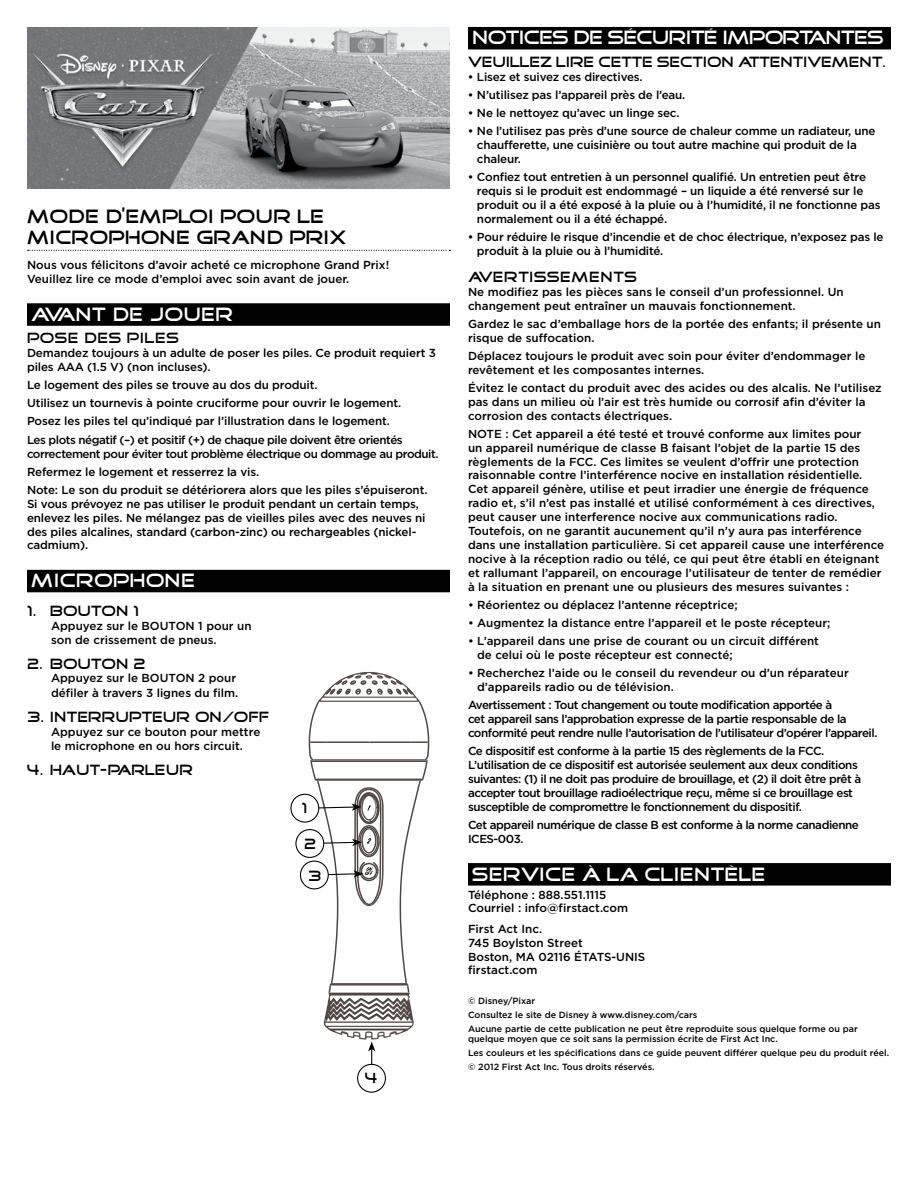
<style>
.page{position:relative;width:918px;height:1188px;background:#fff}
.page>*{position:absolute;margin:0;border:0;box-sizing:border-box;transform-origin:0 0}
.t1{font:19.5px "Good Times";letter-spacing:.01em;color:#fff}
.t2{font:19.5px/21px "Good Times";letter-spacing:.005em;color:#000}
.t3{font:15px/32.1px "Good Times";color:#000}
.t4{font:500 11.7px/14px "Gotham";letter-spacing:-.01em;color:#000}
.t5{font:500 11.7px/14px "Gotham";letter-spacing:-.04em;color:#000}
.t6{font:500 9px/13.8px "Gotham";color:#000}
</style>
<div class="page">
<svg style="left:28px;top:250px;width:422px;height:1px"></svg>
<div style="left:27px;top:303px;width:423px;height:23px;background:#000"></div>
<div style="left:27px;top:570px;width:423px;height:22px;background:#000"></div>
<div style="left:468px;top:27px;width:423px;height:22px;background:#000"></div>
<div style="left:468px;top:863px;width:423px;height:23px;background:#000"></div>
<img style="left:27px;top:27px;width:423px;height:162px">
<img style="left:324px;top:993px;width:85px;height:45px">
<img style="left:318px;top:672px;width:102px;height:29px">
<div style="left:290px;top:794px;width:29px;height:29px;border:1px solid #000;border-radius:50%"></div>
<div style="left:295px;top:829px;width:29px;height:29px;border:1px solid #000;border-radius:50%"></div>
<svg style="left:303px;top:701px;width:126px;height:292px"></svg>
<div style="left:300px;top:861px;width:28px;height:28px;background:#fff;border-radius:50%"></div>
<div style="left:300px;top:861px;width:29px;height:28px;border:1px solid #000;border-radius:50%"></div>
<hr style="left:371px;top:1049px;width:1px;height:37px;background:#000">
<svg style="left:368px;top:1041px;width:7px;height:10px"></svg>
<div style="left:358px;top:1064px;width:28px;height:28px;background:#fff;border-radius:50%"></div>
<div style="left:357px;top:1064px;width:29px;height:29px;border:1px solid #000;border-radius:50%"></div>
<h1 class="t2" style="left:27px;top:207px;width:321px">MODE D’EMPLOI POUR LE<br>MICROPHONE GRAND PRIX</h1>
<p class="t4" style="left:27px;top:258px;width:364px">Nous vous félicitons d’avoir acheté ce microphone Grand Prix!<br>Veuillez lire ce mode d’emploi avec soin avant de jouer.</p>
<h1 class="t1" style="left:31px;top:305px;width:43px">AVANT</h1>
<h1 class="t1" style="left:112px;top:305px;width:70px">DE JOUER</h1>
<p class="t3" style="left:27px;top:323px;width:14px">POSE</p>
<p class="t3" style="left:84px;top:323px;width:13px">DES</p>
<p class="t3" style="left:127px;top:323px;width:12px">PILES</p>
<p class="t4" style="left:27px;top:346px;width:410px">Demandez toujours à un adulte de poser les piles. Ce produit requiert 3 piles AAA (1.5 V) (non incluses).</p>
<p class="t4" style="left:27px;top:376px;width:377px;line-height:18.1px">Le logement des piles se trouve au dos du produit.<br>Utilisez un tournevis à pointe cruciforme pour ouvrir le logement.<br>Posez les piles tel qu’indiqué par l’illustration dans le logement.<br>Les plots négatif (–) et positif (+) de chaque pile doivent être orientés</p>
<p class="t4" style="left:27px;top:444px;width:413px;line-height:18.1px">correctement pour éviter tout problème électrique ou dommage au produit.<br>Refermez le logement et resserrez la vis.<br>Note: Le son du produit se détériorera alors que les piles s’épuiseront.</p>
<p class="t4" style="left:27px;top:497px;width:400px">Si vous prévoyez ne pas utiliser le produit pendant un certain temps, enlevez les piles. Ne mélangez pas de vieilles piles avec des neuves ni des piles alcalines, standard (carbon-zinc) ou rechargeables (nickel&shy;cadmium).</p>
<h1 class="t1" style="left:31px;top:571px;width:166px">MICROPHONE</h1>
<p class="t3" style="left:27px;top:596px;width:114px">1. BOUTON 1</p>
<p class="t4" style="left:51px;top:619px;width:202px">Appuyez sur le BOUTON 1 pour un son de crissement de pneus.</p>
<p class="t3" style="left:27px;top:648px;width:120px">2. BOUTON 2</p>
<p class="t4" style="left:51px;top:671px;width:189px;line-height:15px">Appuyez sur le BOUTON 2 pour défiler à travers 3 lignes du film.</p>
<p class="t3" style="left:27px;top:702px;width:244px">3. INTERRUPTEUR ON/OFF</p>
<p class="t4" style="left:51px;top:725px;width:211px">Appuyez sur ce bouton pour mettre le microphone en ou hors circuit.</p>
<p class="t3" style="left:27px;top:754px;width:168px">4. HAUT-PARLEUR</p>
<p class="t3" style="left:302px;top:792px;width:7px">1</p>
<p class="t3" style="left:304px;top:828px;width:19px">2<br>3</p>
<h1 class="t1" style="left:472px;top:29px;width:15px">NOTICES</h1>
<h1 class="t1" style="left:573px;top:29px;width:78px">DE SÉCURIT</h1>
<h1 class="t1" style="left:704px;top:29px;width:35px">É IMPORTANTES</h1>
<p class="t3" style="left:468px;top:46px;width:25px">VEUILLE</p>
<p class="t3" style="left:540px;top:46px;width:27px">Z LIRE</p>
<p class="t3" style="left:599px;top:46px;width:12px">CETTE</p>
<p class="t3" style="left:657px;top:46px;width:12px">SECTION</p>
<p class="t3" style="left:738px;top:46px;width:11px">ATTENTI</p>
<p class="t3" style="left:808px;top:46px;width:27px">VEMENT</p>
<p class="t4" style="left:882px;top:56px;width:5px">.</p>
<p class="t4" style="left:468px;top:69px;width:176px">• Lisez et suivez ces directives.</p>
<p class="t4" style="left:468px;top:88px;width:219px">• N’utilisez pas l’appareil près de l’eau.</p>
<p class="t4" style="left:468px;top:106px;width:213px">• Ne le nettoyez qu’avec un linge sec.</p>
<p class="t4" style="left:477px;top:124px;width:400px;text-indent:-9px">• Ne l’utilisez pas près d’une source de chaleur comme un radiateur, une chaufferette, une cuisinière ou tout autre machine qui produit de la chaleur.</p>
<p class="t4" style="left:477px;top:170px;width:405px;text-indent:-9px">• Confiez tout entretien à un personnel qualifié. Un entretien peut être requis si le produit est endommagé – un liquide a été renversé sur le produit ou il a été exposé à la pluie ou à l’humidité, il ne fonctionne pas normalement ou il a été échappé.</p>
<p class="t4" style="left:477px;top:230px;width:408px;text-indent:-9px">• Pour réduire le risque d’incendie et de choc électrique, n’exposez pas le produit à la pluie ou à l’humidité.</p>
<p class="t3" style="left:468px;top:261px;width:38px">AVERTISSEMENTS</p>
<p class="t4" style="left:468px;top:284px;width:377px">Ne modifiez pas les pièces sans le conseil d’un professionnel. Un changement peut entraîner un mauvais fonctionnement.</p>
<p class="t4" style="left:468px;top:316px;width:415px">Gardez le sac d’emballage hors de la portée des enfants; il présente un risque de suffocation.</p>
<p class="t4" style="left:468px;top:349px;width:399px">Déplacez toujours le produit avec soin pour éviter d’endommager le revêtement et les composantes internes.</p>
<p class="t4" style="left:468px;top:381px;width:415px">Évitez le contact du produit avec des acides ou des alcalis. Ne l’utilisez pas dans un milieu où l’air est très humide ou corrosif afin d’éviter la corrosion des contacts électriques.</p>
<p class="t4" style="left:468px;top:427px;width:418px">NOTE : Cet appareil a été testé et trouvé conforme aux limites pour<br>un appareil numérique de classe B faisant l’objet de la partie 15 des règlements de la FCC. Ces limites se veulent d’offrir une protection raisonnable contre l’interférence nocive en installation résidentielle.<br>Cet appareil génère, utilise et peut irradier une énergie de fréquence radio et, s’il n’est pas installé et utilisé conformément à ces directives, peut causer une interference nocive aux communications radio.<br>Toutefois, on ne garantit aucunement qu’il n’y aura pas interférence dans une installation particulière. Si cet appareil cause une interférence nocive à la réception radio ou télé, ce qui peut être établi en éteignant et rallumant l’appareil, on encourage l’utilisateur de tenter de remédier à la situation en prenant une ou plusieurs des mesures suivantes :</p>
<p class="t4" style="left:468px;top:597px;width:271px">• Réorientez ou déplacez l’antenne réceptrice;</p>
<p class="t4" style="left:468px;top:616px;width:364px">• Augmentez la distance entre l’appareil et le poste récepteur;</p>
<p class="t4" style="left:477px;top:634px;width:343px;text-indent:-9px">• L’appareil dans une prise de courant ou un circuit différent de celui où le poste récepteur est connecté;</p>
<p class="t4" style="left:477px;top:666px;width:373px;text-indent:-9px">• Recherchez l’aide ou le conseil du revendeur ou d’un réparateur d’appareils radio ou de télévision.</p>
<p class="t5" style="left:468px;top:698px;width:411px">Avertissement : Tout changement ou toute modification apportée à<br>cet appareil sans l’approbation expresse de la partie responsable de la conformité peut rendre nulle l’autorisation de l’utilisateur d’opérer l’appareil.</p>
<p class="t5" style="left:468px;top:744px;width:395px">Ce dispositif est conforme à la partie 15 des règlements de la FCC.<br>L’utilisation de ce dispositif est autorisée seulement aux deux conditions suivantes: (1) il ne doit pas produire de brouillage, et (2) il doit être prêt à accepter tout brouillage radioélectrique reçu, même si ce brouillage est susceptible de compromettre le fonctionnement du dispositif.</p>
<p class="t5" style="left:468px;top:818px;width:392px">Cet appareil numérique de classe B est conforme à la norme canadienne<br>ICES-003.</p>
<h1 class="t1" style="left:472px;top:865px;width:187px">SERVICE À LA CLIENT</h1>
<h1 class="t1" style="left:724px;top:865px;width:28px">ÈLE</h1>
<p class="t4" style="left:468px;top:887px;width:162px">Téléphone : 888.551.1115<br>Courriel : info@firstact.com</p>
<p class="t4" style="left:468px;top:922px;width:179px">First Act Inc.<br>745 Boylston Street<br>Boston, MA 02116 ÉTATS-UNIS firstact.com</p>
<p class="t6" style="left:468px;top:994px;width:391px">© Disney/Pixar<br>Consultez le site de Disney à www.disney.com/cars<br>Aucune partie de cette publication ne peut être reproduite sous quelque forme ou par</p>
<p class="t6" style="left:468px;top:1032px;width:423px">quelque moyen que ce soit sans la permission écrite de First Act Inc.<br>Les couleurs et les spécifications dans ce guide peuvent différer quelque peu du produit réel. © 2012 First Act Inc. Tous droits réservés.</p>
</div>
